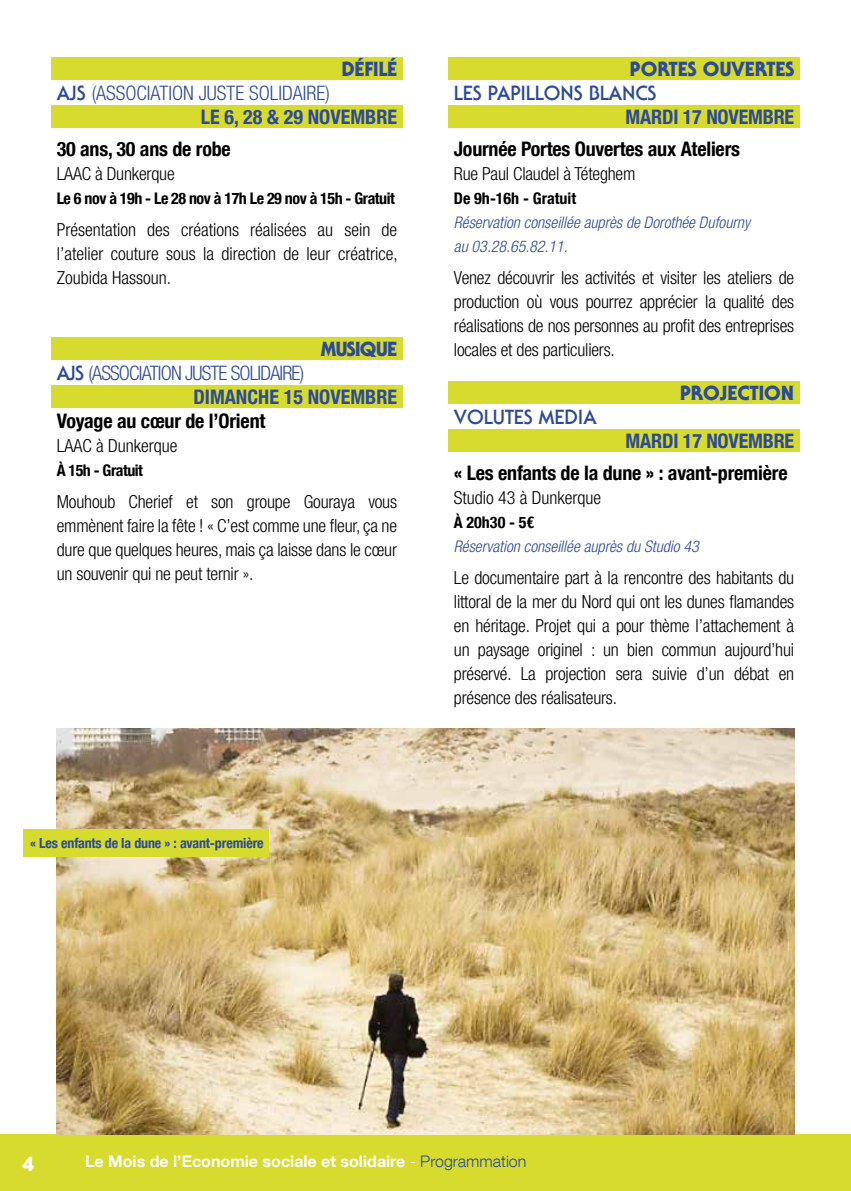
<style>
.page{position:relative;width:851px;height:1191px;background:#fff}
.page>*{position:absolute;margin:0;border:0;box-sizing:border-box;transform-origin:0 0}
.t1{font:700 condensed 20px "Helvetica Neue LT Com";letter-spacing:-.01em;color:#000}
.t2{font:300 condensed 20px/24px "Helvetica Neue LT Com";letter-spacing:-.04em;color:#2c4a9a}
.t3{font:300 condensed 20px/24px "Helvetica Neue LT Com";color:#2c4a9a}
.t4{font:800 20px "Serif Gothic";color:#2c4a9a}
.t5{font:700 20px "Serif Gothic";color:#2c4a9a}
.t6{font:700 condensed 20px "Helvetica Neue LT Com";letter-spacing:-.01em;color:#2c4a9a}
.t7{font:800 20px "Serif Gothic";letter-spacing:-.04em;color:#2c4a9a}
.t8{font:800 20px "Serif Gothic";color:#fff}
.t9{font:300 condensed 18px/24px "Helvetica Neue LT Com";letter-spacing:-.01em;color:#000;text-align:justify}
.t10{font:italic 300 condensed 16px/24px "Helvetica Neue LT Com";color:#2c4a9a}
.t11{font:700 condensed 16px "Helvetica Neue LT Com";letter-spacing:-.03em;color:#000}
.t12{font:700 16px "Helvetica Neue LT Com";color:#fff}
.t13{font:700 condensed 16px "Helvetica Neue LT Com";color:#000}
.t14{font:700 condensed 14px "Helvetica Neue LT Com";letter-spacing:-.01em;color:#2c4a9a}
.s1{font-family:"Serif Gothic";font-weight:700;font-stretch:normal}
.s2{font-weight:700}
.s3{font-weight:300}
.s4{font-weight:300;color:#2c4a9a}
</style>
<div class="page">
<div style="left:51px;top:57px;width:352px;height:23px;background:#d7db2d"></div>
<div style="left:51px;top:337px;width:352px;height:23px;background:#d7db2d"></div>
<div style="left:448px;top:57px;width:351px;height:23px;background:#d7db2d"></div>
<div style="left:448px;top:381px;width:351px;height:23px;background:#d7db2d"></div>
<div style="left:51px;top:105px;width:352px;height:23px;background:#d7db2d"></div>
<div style="left:51px;top:385px;width:352px;height:23px;background:#d7db2d"></div>
<div style="left:448px;top:105px;width:351px;height:23px;background:#d7db2d"></div>
<div style="left:448px;top:429px;width:351px;height:23px;background:#d7db2d"></div>
<div style="left:0;top:1134px;width:850px;height:57px;background:#d7db2d"></div>
<img style="left:57px;top:729px;width:737px;height:405px">
<div style="left:23px;top:829px;width:245px;height:27px;background:#d7db2d"></div>
<p class="t4" style="left:341px;top:56px;width:57px">DÉFILÉ</p>
<p class="t3" style="left:201px;top:81px;width:198px;text-indent:-144px"><span class="s1">AJS</span> (ASSOCIATION JUSTE SOLIDAIRE)<br><span class="s2">LE 6, 28 &amp; 29 NOVEMBRE</span></p>
<p class="t1" style="left:57px;top:137px;width:176px">30 ans, 30 ans de robe</p>
<p class="t9" style="left:57px;top:162px;width:119px">LAAC à Dunkerque</p>
<p class="t11" style="left:57px;top:189px;width:339px">Le 6 nov à 19h - Le 28 nov à 17h Le 29 nov à 15h - Gratuit</p>
<p class="t9" style="left:57px;top:218px;width:342px">Présentation des créations réalisées au sein de l’atelier couture sous la direction de leur créatrice, Zoubida Hassoun.</p>
<p class="t7" style="left:321px;top:336px;width:78px">MUSIQUE</p>
<p class="t2" style="left:193px;top:361px;width:205px;text-indent:-137px"><span class="s1">AJS</span> (ASSOCIATION JUSTE SOLIDAIRE)<br><span class="s2">DIMANCHE 15 NOVEMBRE</span></p>
<p class="t1" style="left:57px;top:409px;width:210px">Voyage au cœur de l’Orient</p>
<p class="t9" style="left:57px;top:434px;width:122px">LAAC à Dunkerque</p>
<p class="t11" style="left:57px;top:461px;width:88px">À 15h - Gratuit</p>
<p class="t9" style="left:57px;top:490px;width:342px">Mouhoub Cherief et son groupe Gouraya vous emmènent faire la fête ! « C’est comme une fleur, ça ne dure que quelques heures, mais ça laisse dans le cœur un souvenir qui ne peut ternir ».</p>
<p class="t14" style="left:30px;top:834px;width:235px">« Les enfants de la dune » : avant-première</p>
<p class="t4" style="left:629px;top:56px;width:166px">PORTES OUVERTES</p>
<p class="t5" style="left:454px;top:81px;width:204px">LES PAPILLONS BLANCS</p>
<p class="t6" style="left:625px;top:105px;width:170px">MARDI 17 NOVEMBRE</p>
<p class="t1" style="left:454px;top:137px;width:287px">Journée Portes Ouvertes aux Ateliers</p>
<p class="t9" style="left:454px;top:162px;width:183px">Rue Paul Claudel à Téteghem</p>
<p class="t13" style="left:454px;top:189px;width:124px">De 9h-16h - Gratuit</p>
<p class="t10" style="left:454px;top:210px;width:298px">Réservation conseillée auprès de Dorothée Dufourny au 03.28.65.82.11.</p>
<p class="t9" style="left:454px;top:266px;width:342px">Venez découvrir les activités et visiter les ateliers de production où vous pourrez apprécier la qualité des réalisations de nos personnes au profit des entreprises locales et des particuliers.</p>
<p class="t4" style="left:679px;top:380px;width:116px">PROJECTION</p>
<p class="t5" style="left:454px;top:405px;width:144px">VOLUTES MEDIA</p>
<p class="t6" style="left:625px;top:429px;width:170px">MARDI 17 NOVEMBRE</p>
<p class="t1" style="left:454px;top:461px;width:335px">« Les enfants de la dune » : avant-première</p>
<p class="t9" style="left:454px;top:486px;width:149px">Studio 43 à Dunkerque</p>
<p class="t11" style="left:454px;top:513px;width:82px">À 20h30 - 5€</p>
<p class="t10" style="left:454px;top:534px;width:246px">Réservation conseillée auprès du Studio 43</p>
<p class="t9" style="left:454px;top:566px;width:342px">Le documentaire part à la rencontre des habitants du littoral de la mer du Nord qui ont les dunes flamandes en héritage. Projet qui a pour thème l’attachement à un paysage originel : un bien commun aujourd’hui préservé. La projection sera suivie d’un débat en présence des réalisateurs.</p>
<p class="t8" style="left:22px;top:1151px;width:14px">4</p>
<p class="t12" style="left:85px;top:1151px;width:443px">Le Mois de l’Economie sociale et solidaire <span class="s3">-</span> <span class="s4">Programmation</span></p>
</div>
